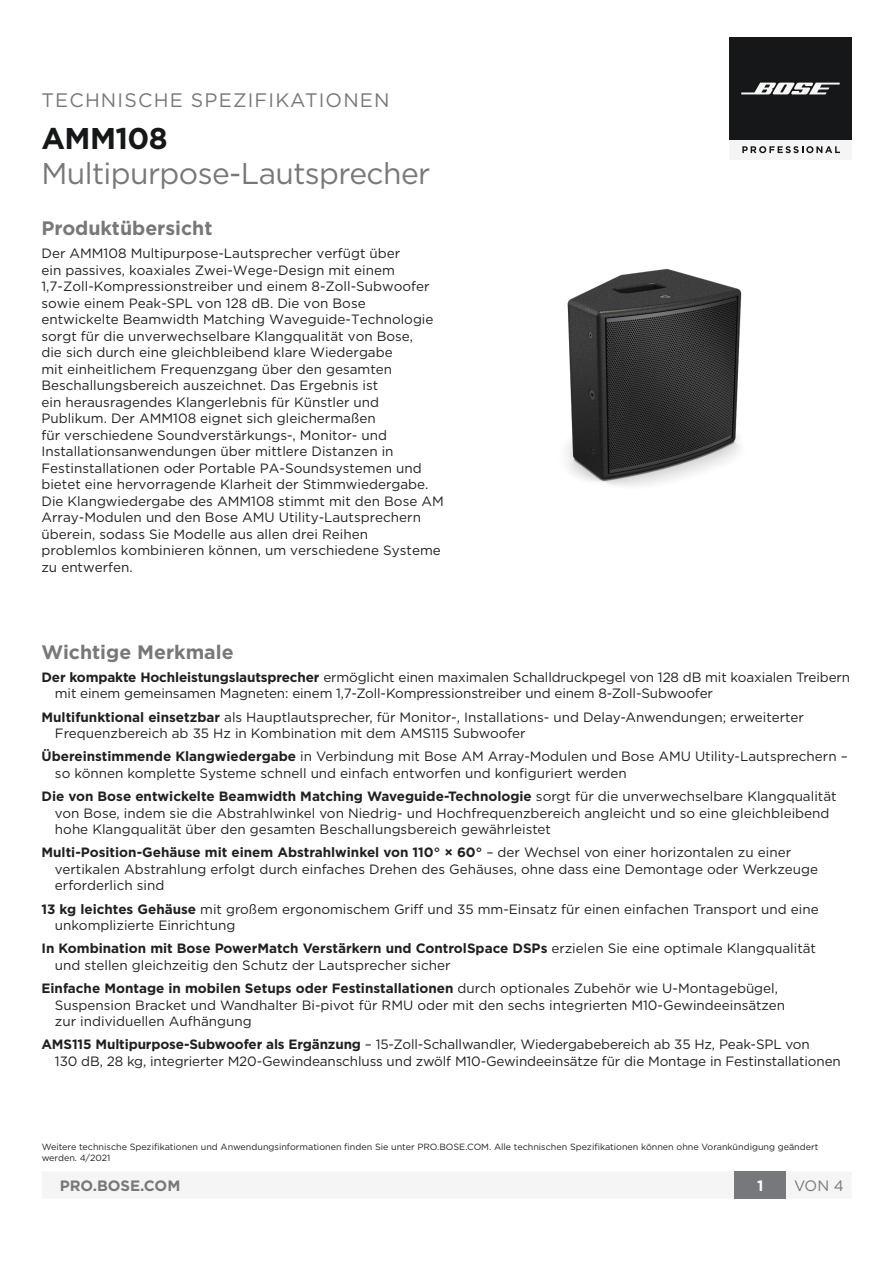
<style>
.page{position:relative;width:893px;height:1263px;background:#fff}
.page>*{position:absolute;margin:0;border:0;box-sizing:border-box;transform-origin:0 0}
.t1{font:30px "Gotham";letter-spacing:-.02em;color:#76787b}
.t2{font:700 30px "Gotham";letter-spacing:-.02em;color:#161718}
.Text_Headers{font:700 19.5px "Gotham";color:#777879}
.t3{font:19.5px "Gotham";letter-spacing:.06em;color:#76787b}
.t4{font:700 15px "Gotham";color:#76787b}
.t5{font:15px "Gotham";color:#76787b}
.t6{font:700 15px "Gotham";color:#fff}
.Text_Plain_Bulleted{font:13.5px/16.5px "Gotham";color:#231f20}
.Body{font:13.5px/16.5px "Gotham";color:#231f20}
.t7{font:9px/10.5px "Gotham";color:#231f20}
.s1{font-weight:700}
</style>
<div class="page">
<div style="left:42px;top:1172px;width:809px;height:26px;background:#f4f5f4"></div>
<div style="left:734px;top:1171px;width:52px;height:27px;background:#76787b"></div>
<div style="left:729px;top:37px;width:122px;height:123px;background:#161718"></div>
<div style="left:729px;top:140px;width:122px;height:20px;background:#f4f5f4"></div>
<svg style="left:742px;top:146px;width:98px;height:7px"></svg>
<svg style="left:741px;top:83px;width:99px;height:11px"></svg>
<img style="left:566px;top:269px;width:176px;height:217px">
<h2 class="t3" style="left:41px;top:88px;width:350px">TECHNISCHE SPEZIFIKATIONEN</h2>
<h1 class="t2" style="left:41px;top:119px;width:128px">AMM108</h1>
<h1 class="t1" style="left:41px;top:154px;width:390px">Multipurpose-Lautsprecher</h1>
<p class="Text_Headers" style="left:41px;top:215px;width:173px">Produktübersicht</p>
<p class="Body" style="left:41px;top:245px;width:404px">Der AMM108 Multipurpose-Lautsprecher verfügt über<br>ein passives, koaxiales Zwei-Wege-Design mit einem 1,7-Zoll-Kompressionstreiber und einem 8-Zoll-Subwoofer sowie einem Peak-SPL von 128 dB. Die von Bose entwickelte Beamwidth Matching Waveguide-Technologie sorgt für die unverwechselbare Klangqualität von Bose,<br>die sich durch eine gleichbleibend klare Wiedergabe<br>mit einheitlichem Frequenzgang über den gesamten Beschallungsbereich auszeichnet. Das Ergebnis ist<br>ein herausragendes Klangerlebnis für Künstler und Publikum. Der AMM108 eignet sich gleichermaßen<br>für verschiedene Soundverstärkungs-, Monitor- und Installationsanwendungen über mittlere Distanzen in Festinstallationen oder Portable PA-Soundsystemen und bietet eine hervorragende Klarheit der Stimmwiedergabe.<br>Die Klangwiedergabe des AMM108 stimmt mit den Bose AM Array-Modulen und den Bose AMU Utility-Lautsprechern überein, sodass Sie Modelle aus allen drei Reihen problemlos kombinieren können, um verschiedene Systeme zu entwerfen.</p>
<p class="Text_Headers" style="left:41px;top:639px;width:194px">Wichtige Merkmale</p>
<p class="Text_Plain_Bulleted" style="left:55px;top:668px;width:797px;text-indent:-13px"><span class="s1">Der kompakte Hochleistungslautsprecher</span> ermöglicht einen maximalen Schalldruckpegel von 128 dB mit koaxialen Treibern mit einem gemeinsamen Magneten: einem 1,7-Zoll-Kompressionstreiber und einem 8-Zoll-Subwoofer</p>
<p class="Text_Plain_Bulleted" style="left:55px;top:708px;width:750px;text-indent:-13px"><span class="s1">Multifunktional einsetzbar</span> als Hauptlautsprecher, für Monitor-, Installations- und Delay-Anwendungen; erweiterter<br>Frequenzbereich ab 35 Hz in Kombination mit dem AMS115 Subwoofer</p>
<p class="Text_Plain_Bulleted" style="left:55px;top:748px;width:794px;text-indent:-13px"><span class="s1">Übereinstimmende Klangwiedergabe</span> in Verbindung mit Bose AM Array-Modulen und Bose AMU Utility-Lautsprechern – so können komplette Systeme schnell und einfach entworfen und konfiguriert werden</p>
<p class="Text_Plain_Bulleted" style="left:55px;top:788px;width:783px;text-indent:-13px"><span class="s1">Die von Bose entwickelte Beamwidth Matching Waveguide-Technologie</span> sorgt für die unverwechselbare Klangqualität von Bose, indem sie die Abstrahlwinkel von Niedrig- und Hochfrequenzbereich angleicht und so eine gleichbleibend hohe Klangqualität über den gesamten Beschallungsbereich gewährleistet</p>
<p class="Text_Plain_Bulleted" style="left:55px;top:844px;width:765px;text-indent:-13px"><span class="s1">Multi-Position-Gehäuse mit einem Abstrahlwinkel von 110° × 60°</span> – der Wechsel von einer horizontalen zu einer vertikalen Abstrahlung erfolgt durch einfaches Drehen des Gehäuses, ohne dass eine Demontage oder Werkzeuge erforderlich sind</p>
<p class="Text_Plain_Bulleted" style="left:55px;top:900px;width:765px;text-indent:-13px"><span class="s1">13 kg leichtes Gehäuse</span> mit großem ergonomischem Griff und 35 mm-Einsatz für einen einfachen Transport und eine unkomplizierte Einrichtung</p>
<p class="Text_Plain_Bulleted" style="left:55px;top:940px;width:763px;text-indent:-13px"><span class="s1">In Kombination mit Bose PowerMatch Verstärkern und ControlSpace DSPs</span> erzielen Sie eine optimale Klangqualität und stellen gleichzeitig den Schutz der Lautsprecher sicher</p>
<p class="Text_Plain_Bulleted" style="left:55px;top:980px;width:732px;text-indent:-13px"><span class="s1">Einfache Montage in mobilen Setups oder Festinstallationen</span> durch optionales Zubehör wie U-Montagebügel,<br>Suspension Bracket und Wandhalter Bi-pivot für RMU oder mit den sechs integrierten M10-Gewindeeinsätzen zur individuellen Aufhängung</p>
<p class="Text_Plain_Bulleted" style="left:55px;top:1036px;width:787px;text-indent:-13px"><span class="s1">AMS115 Multipurpose-Subwoofer als Ergänzung</span> – 15-Zoll-Schallwandler, Wiedergabebereich ab 35 Hz, Peak-SPL von<br>130 dB, 28 kg, integrierter M20-Gewindeanschluss und zwölf M10-Gewindeeinsätze für die Montage in Festinstallationen</p>
<p class="t7" style="left:42px;top:1141px;width:778px">Weitere technische Spezifikationen und Anwendungsinformationen finden Sie unter PRO.BOSE.COM. Alle technischen Spezifikationen können ohne Vorankündigung geändert werden. 4/2021</p>
<p class="t4" style="left:60px;top:1176px;width:122px">PRO.BOSE.COM</p>
<p class="t6" style="left:757px;top:1176px;width:8px">1</p>
<p class="t5" style="left:794px;top:1176px;width:51px">VON 4</p>
</div>
